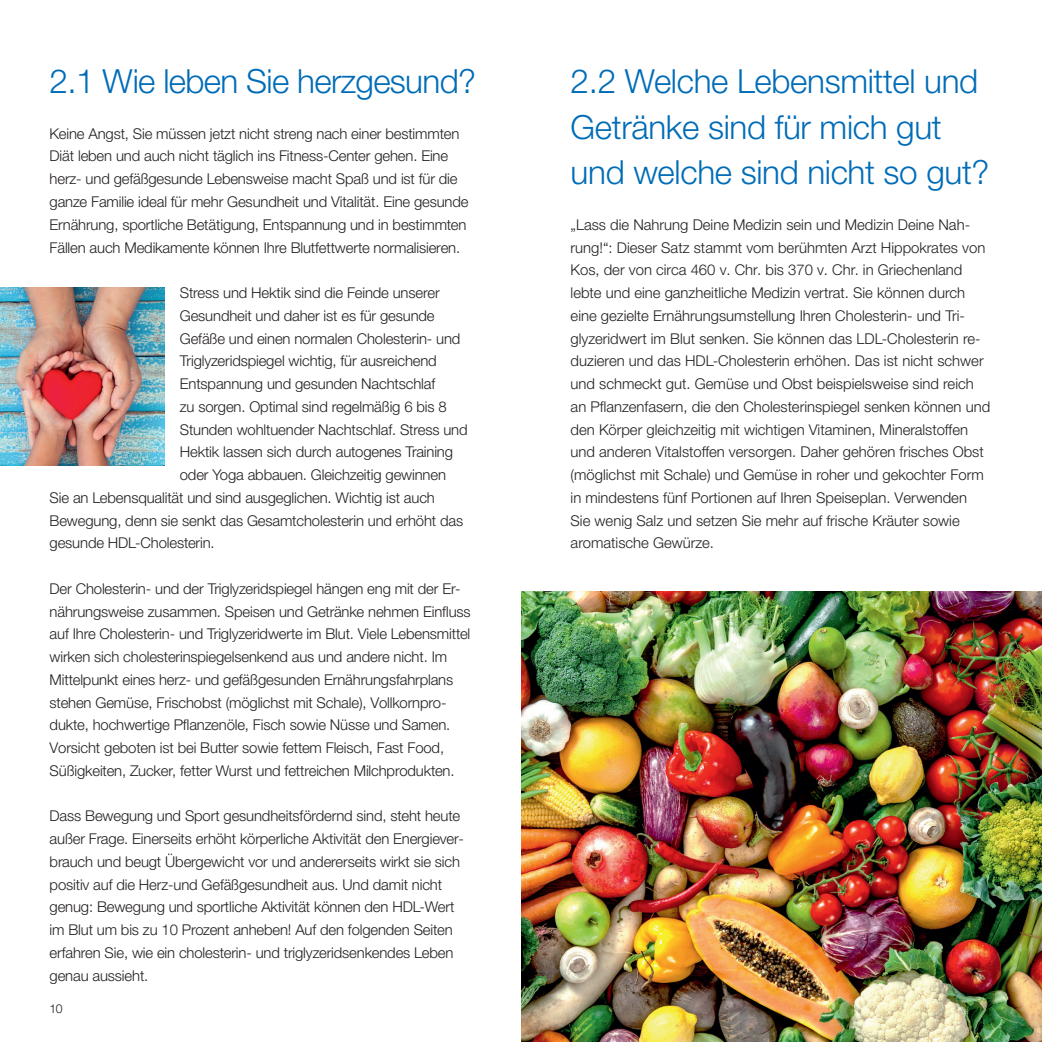
<style>
.page{position:relative;width:1042px;height:1042px;background:#fff}
.page>*{position:absolute;margin:0;border:0;box-sizing:border-box;transform-origin:0 0}
.Headline{font:300 33.25px/45.5px "Helvetica Neue LT";letter-spacing:-.01em;color:#006cb7}
.Fließtext{font:14.88px/22.8px "Helvetica Neue World 45 Lt";letter-spacing:-.01em;color:#231f20}
.t1{font:12.25px "Helvetica Neue World 45 Lt";color:#231f20}
</style>
<div class="page">
<img style="left:521px;top:592px;width:521px;height:450px">
<img style="left:0;top:288px;width:165px;height:177px">
<p class="Headline" style="left:50px;top:58px;width:428px">2.1 Wie leben Sie herzgesund?</p>
<p class="Fließtext" style="left:50px;top:122px;width:420px">Keine Angst, Sie müssen jetzt nicht streng nach einer bestimmten Diät leben und auch nicht täglich ins Fitness-Center gehen. Eine herz- und gefäßgesunde Lebensweise macht Spaß und ist für die ganze Familie ideal für mehr Gesundheit und Vitalität. Eine gesunde Ernährung, sportliche Betätigung, Entspannung und in bestimmten Fällen auch Medikamente können Ihre Blutfettwerte normalisieren.</p>
<p class="Fließtext" style="left:180px;top:281px;width:261px">Stress und Hektik sind die Feinde unserer</p>
<p class="Fließtext" style="left:180px;top:304px;width:256px">Gesundheit und daher ist es für gesunde</p>
<p class="Fließtext" style="left:180px;top:327px;width:282px">Gefäße und einen normalen Cholesterin- und</p>
<p class="Fließtext" style="left:180px;top:350px;width:258px">Triglyzeridspiegel wichtig, für ausreichend</p>
<p class="Fließtext" style="left:180px;top:372px;width:257px">Entspannung und gesunden Nachtschlaf</p>
<p class="Fließtext" style="left:180px;top:395px;width:268px">zu sorgen. Optimal sind regelmäßig 6 bis 8</p>
<p class="Fließtext" style="left:180px;top:418px;width:289px">Stunden wohltuender Nachtschlaf. Stress und</p>
<p class="Fließtext" style="left:180px;top:441px;width:275px">Hektik lassen sich durch autogenes Training</p>
<p class="Fließtext" style="left:180px;top:463px;width:268px">oder Yoga abbauen. Gleichzeitig gewinnen</p>
<p class="Fließtext" style="left:50px;top:486px;width:387px">Sie an Lebensqualität und sind ausgeglichen. Wichtig ist auch</p>
<p class="Fließtext" style="left:50px;top:509px;width:415px">Bewegung, denn sie senkt das Gesamtcholesterin und erhöht das</p>
<p class="Fließtext" style="left:50px;top:532px;width:167px">gesunde HDL-Cholesterin.</p>
<p class="Fließtext" style="left:50px;top:577px;width:422px">Der Cholesterin- und der Triglyzeridspiegel hängen eng mit der Er&shy;nährungsweise zusammen. Speisen und Getränke nehmen Einfluss auf Ihre Cholesterin- und Triglyzeridwerte im Blut. Viele Lebensmittel wirken sich cholesterinspiegelsenkend aus und andere nicht. Im Mittelpunkt eines herz- und gefäßgesunden Ernährungsfahrplans stehen Gemüse, Frischobst (möglichst mit Schale), Vollkornpro&shy;dukte, hochwertige Pflanzenöle, Fisch sowie Nüsse und Samen.<br>Vorsicht geboten ist bei Butter sowie fettem Fleisch, Fast Food, Süßigkeiten, Zucker, fetter Wurst und fettreichen Milchprodukten.</p>
<p class="Fließtext" style="left:50px;top:805px;width:416px">Dass Bewegung und Sport gesundheitsfördernd sind, steht heute außer Frage. Einerseits erhöht körperliche Aktivität den Energiever&shy;brauch und beugt Übergewicht vor und andererseits wirkt sie sich positiv auf die Herz-und Gefäßgesundheit aus. Und damit nicht genug: Bewegung und sportliche Aktivität können den HDL-Wert im Blut um bis zu 10 Prozent anheben! Auf den folgenden Seiten erfahren Sie, wie ein cholesterin- und triglyzeridsenkendes Leben genau aussieht.</p>
<p class="t1" style="left:50px;top:1001px;width:15px">10</p>
<p class="Headline" style="left:570px;top:58px;width:420px">2.2 Welche Lebensmittel und<br>Getränke sind für mich gut und welche sind nicht so gut?</p>
<p class="Fließtext" style="left:570px;top:213px;width:421px">„Lass die Nahrung Deine Medizin sein und Medizin Deine Nah&shy;rung!“: Dieser Satz stammt vom berühmten Arzt Hippokrates von Kos, der von circa 460 v. Chr. bis 370 v. Chr. in Griechenland lebte und eine ganzheitliche Medizin vertrat. Sie können durch eine gezielte Ernährungsumstellung Ihren Cholesterin- und Tri&shy;glyzeridwert im Blut senken. Sie können das LDL-Cholesterin re&shy;duzieren und das HDL-Cholesterin erhöhen. Das ist nicht schwer und schmeckt gut. Gemüse und Obst beispielsweise sind reich an Pflanzenfasern, die den Cholesterinspiegel senken können und den Körper gleichzeitig mit wichtigen Vitaminen, Mineralstoffen und anderen Vitalstoffen versorgen. Daher gehören frisches Obst (möglichst mit Schale) und Gemüse in roher und gekochter Form in mindestens fünf Portionen auf Ihren Speiseplan. Verwenden Sie wenig Salz und setzen Sie mehr auf frische Kräuter sowie aromatische Gewürze.</p>
</div>
